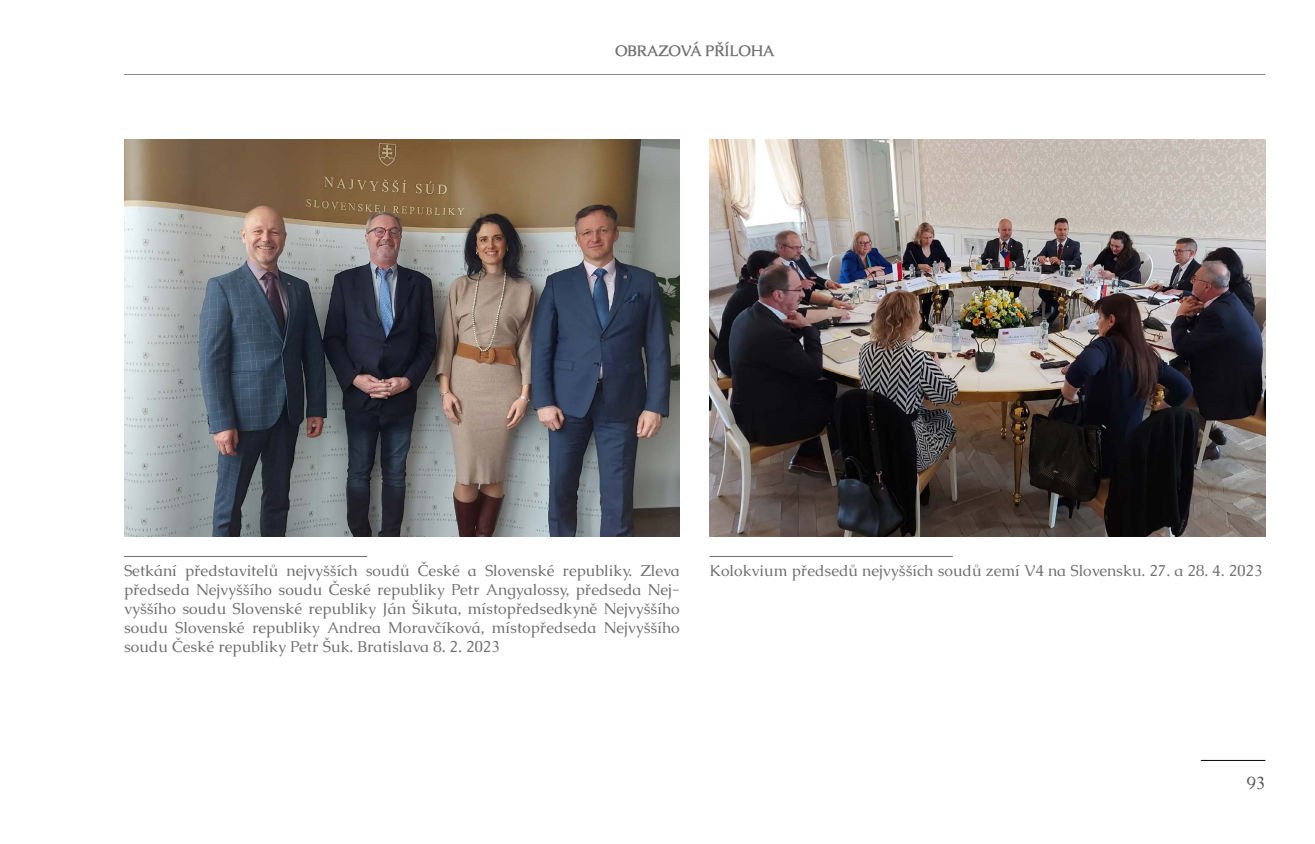
<style>
.page{position:relative;width:1315px;height:844px;background:#fff}
.page>*{position:absolute;margin:0;border:0;box-sizing:border-box;transform-origin:0 0}
.t1{font:17.5px "Caudex";color:#575756}
.t2{font:15.75px/18.9px "Caudex";color:#706f6f;text-align:justify}
.t3{font:700 15.22px "Caudex";color:#706f6f}
</style>
<div class="page">
<img style="left:124px;top:74px;width:1142px;height:687px">
<p class="t3" style="left:615px;top:41px;width:24px">OBRAZOVÁ</p>
<p class="t3" style="left:705px;top:41px;width:11px">PŘÍLOHA</p>
<p class="t2" style="left:124px;top:561px;width:557px">Setkání představitelů nejvyšších soudů České a Slovenské republiky. Zleva předseda Nejvyššího soudu České republiky Petr Angyalossy, předseda Nej&shy;vyššího soudu Slovenské republiky Ján Šikuta, místopředsedkyně Nejvyššího soudu Slovenské republiky Andrea Moravčíková, místopředseda Nejvyššího soudu České republiky Petr Šuk. Bratislava 8. 2. 2023</p>
<p class="t2" style="left:709px;top:561px;width:554px">Kolokvium předsedů nejvyšších soudů zemí V4 na Slovensku. 27. a 28. 4. 2023</p>
<p class="t1" style="left:1246px;top:771px;width:20px">93</p>
</div>
